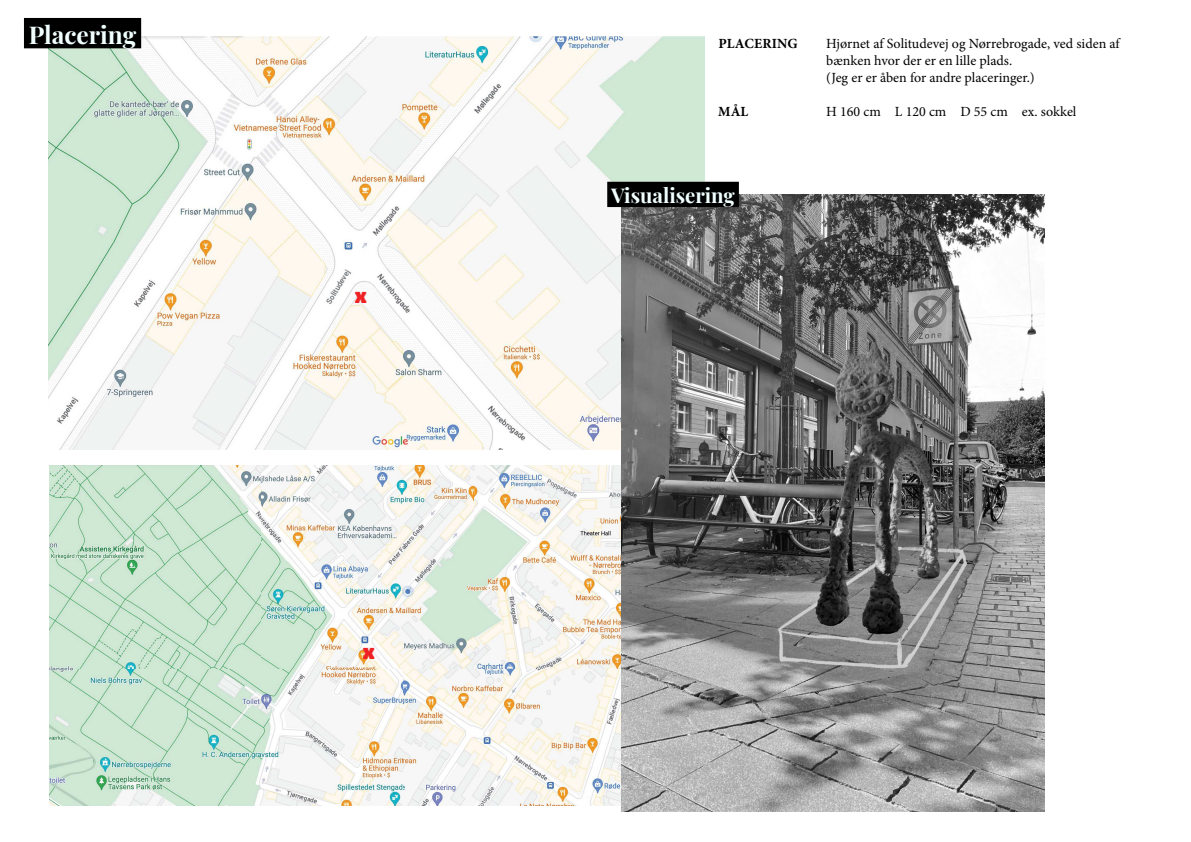
<style>
.page{position:relative;width:1191px;height:842px;background:#fff}
.page>*{position:absolute;margin:0;border:0;box-sizing:border-box;transform-origin:0 0}
.t1{font:700 24.5px "Playfair Display";color:#f2ffff}
.t2{font:700 20.4px "Playfair Display";color:#f2ffff}
.t3{font:14.2px "Alfa Slab One";color:#ee2124}
.t4{font:14px/16.8px "Minion Pro";color:#000}
.t5{font:700 14px "Minion Pro";letter-spacing:.005em;color:#000}
</style>
<div class="page">
<img style="left:49px;top:465px;width:572px;height:341px">
<img style="left:48px;top:37px;width:657px;height:413px">
<img style="left:621px;top:194px;width:423px;height:617px">
<div style="left:24px;top:18px;width:117px;height:30px;background:#000"></div>
<div style="left:607px;top:182px;width:132px;height:25px;background:#000"></div>
<h1 class="t1" style="left:29px;top:15px;width:109px">Placering</h1>
<p class="t3" style="left:355px;top:292px;width:13px">X</p>
<p class="t3" style="left:363px;top:648px;width:13px">X</p>
<p class="t5" style="left:718px;top:36px;width:81px">PLACERING</p>
<p class="t4" style="left:826px;top:36px;width:295px">Hjørnet af Solitudevej og Nørrebrogade, ved siden af bænken hvor der er en lille plads.<br>(Jeg er er åben for andre placeringer.)</p>
<p class="t5" style="left:718px;top:103px;width:32px">MÅL</p>
<p class="t4" style="left:826px;top:103px;width:252px">H 160 cm L 120 cm D 55 cm ex. sokkel</p>
<h2 class="t2" style="left:611px;top:179px;width:125px">Visualisering</h2>
</div>
